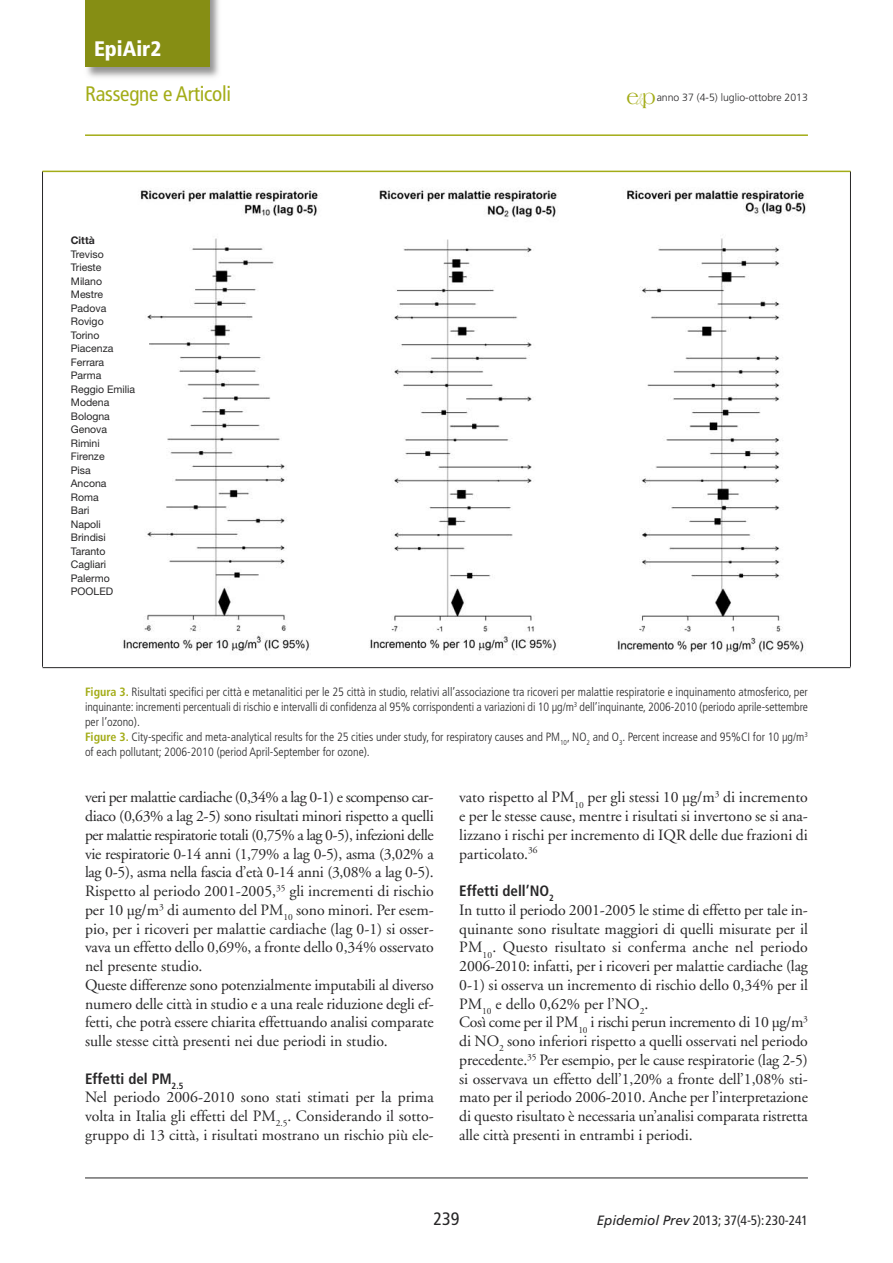
<style>
.page{position:relative;width:893px;height:1263px;background:#fff}
.page>*{position:absolute;margin:0;border:0;box-sizing:border-box;transform-origin:0 0}
.t1{font:condensed 21px "Frutiger";letter-spacing:-.01em;color:#a3ac17}
.t2{font:900 condensed 21px "Frutiger";color:#fff}
.t3{font:condensed 18px "Frutiger";color:#272627}
.t4{font:15.75px/18.8px "Adobe Garamond";letter-spacing:-.01em;color:#272627}
.t5{font:700 condensed 15px "Frutiger";color:#272627}
.t6{font:condensed 13.5px "Frutiger";letter-spacing:-.005em;color:#272627}
.t7{font:300 condensed 12px/15px "Frutiger";color:#272627}
.t8{font:10.5px/13.5px "Helvetica Neue";color:#272627}
.t9{font:300 10.5px "Frutiger";color:#272627}
.t10{font:700 10.5px "Helvetica Neue";color:#272627}
.s1{font-family:"Americana";font-weight:400;font-size:21.3px;color:#a3ac17}
.s2{font-family:"Demian LT";font-weight:400;font-size:15px;color:#c8cd74}
.s3{font-weight:700;color:#a3ac17}
.s4{font-style:italic;font-stretch:normal}
</style>
<div class="page">
<hr style="left:85px;top:1178px;width:723px;height:1px;background:#272627">
<hr style="left:85px;top:134px;width:723px;height:2px;background:#a3ac17">
<img style="left:87px;top:0;width:132px;height:78px">
<div style="left:85px;top:0;width:124px;height:67px;background:#868e14"></div>
<hr style="left:42px;top:171px;width:1px;height:496px;background:#272627">
<hr style="left:850px;top:171px;width:1px;height:496px;background:#272627">
<hr style="left:43px;top:171px;width:807px;height:1px;background:#a3ac17">
<hr style="left:43px;top:667px;width:807px;height:1px;background:#272627">
<img style="left:123px;top:188px;width:683px;height:467px">
<div style="left:71px;top:237px;width:73px;height:373px;background:#fff"></div>
<h1 class="t2" style="left:94px;top:40px;width:69px">EpiAir2</h1>
<h1 class="t1" style="left:85px;top:85px;width:148px">Rassegne e Articoli</h1>
<p class="t9" style="left:626px;top:93px;width:183px"><span class="s1">e</span><span class="s2">&amp;</span><span class="s1">p</span>anno 37 (4-5) luglio-ottobre 2013</p>
<p class="t10" style="left:71px;top:237px;width:25px">Città</p>
<p class="t8" style="left:71px;top:248px;width:66px">Treviso<br>Trieste<br>Milano<br>Mestre<br>Padova<br>Rovigo<br>Torino<br>Piacenza<br>Ferrara<br>Parma<br>Reggio Emilia<br>Modena<br>Bologna<br>Genova<br>Rimini<br>Firenze<br>Pisa<br>Ancona<br>Roma<br>Bari<br>Napoli<br>Brindisi<br>Taranto<br>Cagliari<br>Palermo<br>POOLED</p>
<p class="t7" style="left:85px;top:685px;width:724px"><span class="s3">Figura 3.</span> Risultati specifici per città e metanalitici per le 25 città in studio, relativi all’associazione tra ricoveri per malattie respiratorie e inquinamento atmosferico, per inquinante: incrementi percentuali di rischio e intervalli di confidenza al 95% corrispondenti a variazioni di 10 µg/m<sup>3</sup> dell’inquinante, 2006-2010 (periodo aprile-settembre per l’ozono).<br><span class="s3">Figure 3.</span> City-specific and meta-analytical results for the 25 cities under study, for respiratory causes and PM<sub>10</sub>, NO<sub>2</sub> and O<sub>3</sub>. Percent increase and 95%CI for 10 µg/m<sup>3 </sup>of each pollutant; 2006-2010 (period April-September for ozone).</p>
<p class="t4" style="left:85px;top:789px;width:350px">veri per malattie cardiache (0,34% a lag 0-1) e scompenso car&shy;diaco (0,63% a lag 2-5) sono risultati minori rispetto a quelli per malattie respiratorie totali (0,75% a lag 0-5), infezioni delle vie respiratorie 0-14 anni (1,79% a lag 0-5), asma (3,02% a lag 0-5), asma nella fascia d’età 0-14 anni (3,08% a lag 0-5).<br>Rispetto al periodo 2001-2005,<sup>35</sup> gli incrementi di rischio per 10 µg/m<sup>3</sup> di aumento del PM<sub>10</sub> sono minori. Per esem&shy;pio, per i ricoveri per malattie cardiache (lag 0-1) si osser&shy;vava un effetto dello 0,69%, a fronte dello 0,34% osservato nel presente studio.<br>Queste differenze sono potenzialmente imputabili al diverso numero delle città in studio e a una reale riduzione degli ef&shy;fetti, che potrà essere chiarita effettuando analisi comparate sulle stesse città presenti nei due periodi in studio.</p>
<p class="t5" style="left:85px;top:1072px;width:100px">Effetti del PM<sub>2.5</sub></p>
<p class="t4" style="left:85px;top:1089px;width:350px;text-align:justify">Nel periodo 2006-2010 sono stati stimati per la prima volta in Italia gli effetti del PM<sub>2.5</sub>. Considerando il sotto&shy;gruppo di 13 città, i risultati mostrano un rischio più ele-</p>
<p class="t4" style="left:459px;top:789px;width:350px;text-align:justify">vato rispetto al PM<sub>10</sub> per gli stessi 10 µg/m<sup>3</sup> di incremento e per le stesse cause, mentre i risultati si invertono se si ana&shy;lizzano i rischi per incremento di IQR delle due frazioni di particolato.<sup>36</sup></p>
<p class="t5" style="left:459px;top:885px;width:96px">Effetti dell’NO<sub>2</sub></p>
<p class="t4" style="left:459px;top:902px;width:350px">In tutto il periodo 2001-2005 le stime di effetto per tale in&shy;quinante sono risultate maggiori di quelli misurate per il PM<sub>10</sub>. Questo risultato si conferma anche nel periodo 2006-2010: infatti, per i ricoveri per malattie cardiache (lag 0-1) si osserva un incremento di rischio dello 0,34% per il PM<sub>10</sub> e dello 0,62% per l’NO<sub>2</sub>.<br>Così come per il PM<sub>10</sub> i rischi perun incremento di 10 µg/m<sup>3 </sup>di NO<sub>2</sub> sono inferiori rispetto a quelli osservati nel periodo precedente.<sup>35</sup> Per esempio, per le cause respiratorie (lag 2-5) si osservava un effetto dell’1,20% a fronte dell’1,08% sti&shy;mato per il periodo 2006-2010. Anche per l’interpretazione di questo risultato è necessaria un’analisi comparata ristretta alle città presenti in entrambi i periodi.</p>
<p class="t3" style="left:434px;top:1212px;width:27px">239</p>
<p class="t6" style="left:597px;top:1215px;width:213px"><span class="s4">Epidemiol Prev</span> 2013; 37(4-5):230-241</p>
</div>
